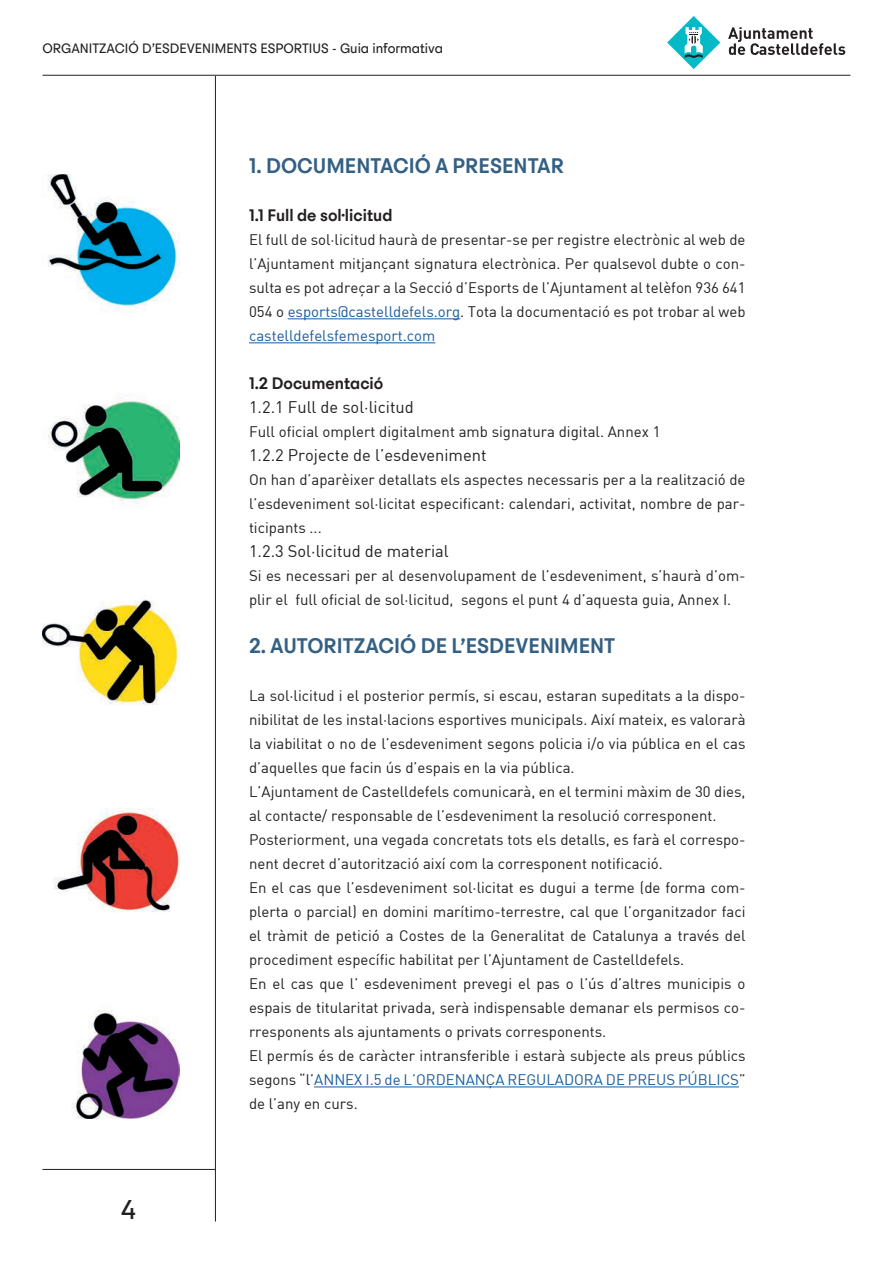
<style>
.page{position:relative;width:893px;height:1263px;background:#fff}
.page>*{position:absolute;margin:0;border:0;box-sizing:border-box;transform-origin:0 0}
.t1{font:27px "Steradian Castelldefels";color:#231f20}
.t2{font:500 21px "Steradian Castelldefels";color:#346084}
.t3{font:16.5px "DIN";color:#231f20}
.t4{font:500 16.5px "Steradian Castelldefels";color:#231f20}
.t5{font:15px/24px "DIN";color:#231f20;text-align:justify}
.t6{font:13.5px "Steradian Castelldefels";color:#231f20}
.s1{color:#175d9e}
</style>
<div class="page">
<svg style="left:728px;top:27px;width:117px;height:28px"></svg>
<svg style="left:667px;top:16px;width:53px;height:53px"></svg>
<hr style="left:43px;top:75px;width:807px;height:1px;background:#231f20">
<img style="left:43px;top:174px;width:136px;height:944px">
<hr style="left:215px;top:76px;width:1px;height:1145px;background:#231f20">
<hr style="left:43px;top:1169px;width:172px;height:1px;background:#231f20">
<hr style="left:288px;top:318px;width:172px;height:1px;background:#175d9e">
<hr style="left:249px;top:342px;width:186px;height:1px;background:#175d9e">
<hr style="left:314px;top:1086px;width:425px;height:1px;background:#175d9e">
<p class="t6" style="left:43px;top:40px;width:402px">ORGANITZACIÓ D’ESDEVENIMENTS ESPORTIUS - Guia informativa</p>
<h1 class="t1" style="left:121px;top:1194px;width:16px">4</h1>
<h2 class="t2" style="left:249px;top:152px;width:317px">1. DOCUMENTACIÓ A PRESENTAR</h2>
<p class="t4" style="left:249px;top:205px;width:145px">1.1 Full de sol·licitud</p>
<p class="t5" style="left:249px;top:227px;width:498px">El full de sol·licitud haurà de presentar-se per registre electrònic al web de l’Ajuntament mitjançant signatura electrònica. Per qualsevol dubte o con&shy;sulta es pot adreçar a la Secció d’Esports de l’Ajuntament al telèfon 936 641<br>054 o <span class="s1">esports@castelldefels.org</span>. Tota la documentació es pot trobar al web <span class="s1">castelldefelsfemesport.com</span></p>
<p class="t4" style="left:249px;top:373px;width:136px">1.2 Documentació</p>
<p class="t3" style="left:249px;top:396px;width:166px">1.2.1 Full de sol·licitud</p>
<p class="t5" style="left:249px;top:419px;width:413px">Full oficial omplert digitalment amb signatura digital. Annex 1</p>
<p class="t3" style="left:249px;top:444px;width:239px">1.2.2 Projecte de l’esdeveniment</p>
<p class="t5" style="left:249px;top:467px;width:498px">On han d’aparèixer detallats els aspectes necessaris per a la realització de l’esdeveniment sol·licitat especificant: calendari, activitat, nombre de par&shy;ticipants ...</p>
<p class="t3" style="left:249px;top:540px;width:201px">1.2.3 Sol·licitud de material</p>
<p class="t5" style="left:249px;top:563px;width:498px">Si es necessari per al desenvolupament de l’esdeveniment, s’haurà d’om&shy;plir el full oficial de sol·licitud, segons el punt 4 d’aquesta guia, Annex I.</p>
<h2 class="t2" style="left:249px;top:632px;width:368px">2. AUTORITZACIÓ DE L’ESDEVENIMENT</h2>
<p class="t5" style="left:249px;top:683px;width:498px;text-align:left">La sol·licitud i el posterior permís, si escau, estaran supeditats a la dispo&shy;nibilitat de les instal·lacions esportives municipals. Així mateix, es valorarà la viabilitat o no de l’esdeveniment segons policia i/o via pública en el cas d’aquelles que facin ús d’espais en la via pública.<br>L’Ajuntament de Castelldefels comunicarà, en el termini màxim de 30 dies, al contacte/ responsable de l’esdeveniment la resolució corresponent.<br>Posteriorment, una vegada concretats tots els detalls, es farà el correspo&shy;nent decret d’autorització així com la corresponent notificació.<br>En el cas que l’esdeveniment sol·licitat es dugui a terme (de forma com&shy;plerta o parcial) en domini marítimo-terrestre, cal que l’organitzador faci el tràmit de petició a Costes de la Generalitat de Catalunya a través del procediment específic habilitat per l’Ajuntament de Castelldefels.<br>En el cas que l’ esdeveniment prevegi el pas o l’ús d’altres municipis o espais de titularitat privada, serà indispensable demanar els permisos co&shy;rresponents als ajuntaments o privats corresponents.<br>El permís és de caràcter intransferible i estarà subjecte als preus públics segons “l’<span class="s1">ANNEX I.5 de L’ORDENANÇA REGULADORA DE PREUS PÚBLICS</span>” de l’any en curs.</p>
</div>
